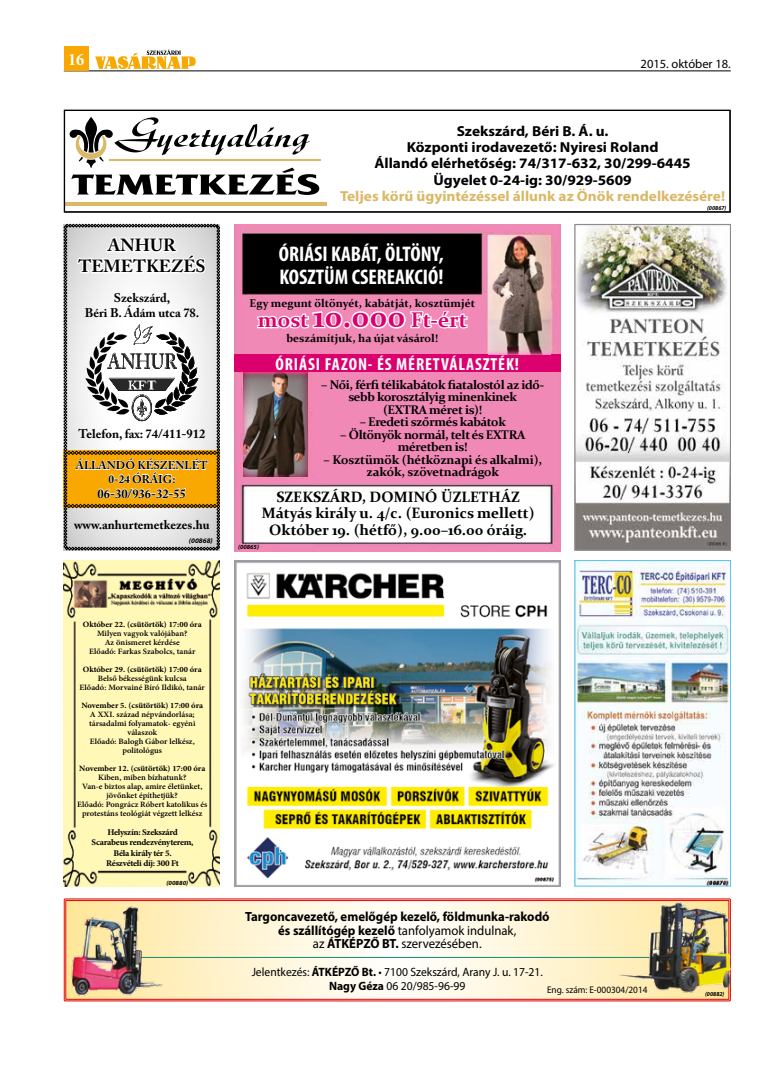
<style>
.page{position:relative;width:784px;height:1074px;background:#fff}
.page>*{position:absolute;margin:0;border:0;box-sizing:border-box;transform-origin:0 0}
.t1{font:700 condensed 21.25px/22.5px "Myriad Pro";color:#fff}
.t2{font:700 21.25px "Constantia";color:#db006e}
.t3{font:700 condensed 17.5px "Myriad Pro";letter-spacing:.05em;color:#fff}
.t4{font:700 17.5px/21px "Adobe Caslon Pro";color:#000;text-align:center}
.t5{font:700 condensed 17.5px "Minion Pro";color:#fff}
.t6{font:700 15px/16.2px "Constantia";color:#000;text-align:center}
.t7{font:700 14.5px/16.4px "Myriad Pro";color:#000;text-align:center;scale:1.05 1}
.t8{font:700 14.5px "Myriad Pro";color:#dab866;scale:1.05 1}
.t9{font:700 13.25px/13.2px "Myriad Pro";color:#000;text-align:center;scale:.96 1}
.t10{font:700 12.5px/12.5px "Constantia";letter-spacing:-.03em;color:#000;text-align:center}
.t11{font:700 12.5px/15px "Adobe Caslon Pro";color:#000;text-align:center}
.t12{font:700 12.5px/12.5px "Constantia";letter-spacing:-.01em;color:#000;text-align:center}
.t13{font:12.5px "Myriad Pro";color:#000}
.t14{font:12.12px/14.5px "Myriad Pro";color:#000;text-align:center;scale:.96 1}
.t15{font:700 11.25px "Constantia";color:#000}
.t16{font:700 11.25px/13.5px "Adobe Caslon Pro";color:#000;text-align:center}
.t17{font:9.62px "Myriad Pro";color:#000;scale:.96 1}
.t18{font:700 8.75px/10.5px "Minion Pro";letter-spacing:-.03em;color:#000;text-align:center;scale:1.05 1}
.t19{font:600 8.12px/9px "Minion Pro";color:#000;text-align:center;scale:1.05 1}
.t20{font:700 8.12px "Minion Pro";letter-spacing:-.005em;color:#000;scale:1.05 1}
.t21{font:italic 700 7px "Myriad Pro";color:#000}
.t22{font:italic 700 6.25px "Myriad Pro";color:#000;scale:1.05 1}
.t23{font:italic 700 6.25px "Myriad Pro";color:#000}
.t24{font:italic 700 6px "Myriad Pro";color:#000;scale:.96 1}
.s1{font-size:31.25px}
.s2{font-weight:400}
.s3{font-weight:700}
</style>
<div class="page">
<hr style="left:64px;top:71px;width:666px;height:1px;background:#000">
<div style="left:64px;top:46px;width:25px;height:25px;background:#f8a800"></div>
<svg style="left:95px;top:50px;width:100px;height:19px"></svg>
<hr style="left:109px;top:159px;width:212px;height:2px;background:#dab866">
<svg style="left:69px;top:117px;width:250px;height:78px"></svg>
<hr style="left:64px;top:202px;width:262px;height:3px;background:#dab866">
<div style="left:64px;top:110px;width:666px;height:102px;border:1px solid #000"></div>
<svg style="left:67px;top:902px;width:659px;height:95px"></svg>
<div style="left:64px;top:898px;width:666px;height:103px;border:1px solid #e30613"></div>
<div style="left:65px;top:900px;width:663px;height:99px;border:1px solid #e30613"></div>
<hr style="left:139px;top:957px;width:515px;height:1px;background:#008165">
<img style="left:70px;top:901px;width:96px;height:97px">
<img style="left:613px;top:900px;width:117px;height:94px">
<svg style="left:64px;top:224px;width:156px;height:326px"></svg>
<img style="left:576px;top:226px;width:152px;height:322px">
<div style="left:574px;top:224px;width:156px;height:326px;border:1px solid #878787"></div>
<img style="left:576px;top:562px;width:152px;height:322px">
<div style="left:574px;top:560px;width:156px;height:326px;border:1px solid #5bc5f2"></div>
<img style="left:64px;top:560px;width:156px;height:326px">
<img style="left:234px;top:560px;width:326px;height:326px">
<img style="left:234px;top:225px;width:326px;height:326px">
<svg style="left:255px;top:301px;width:214px;height:37px"></svg>
<div style="left:234px;top:354px;width:326px;height:18px;background:#db006e"></div>
<img style="left:485px;top:234px;width:66px;height:121px">
<img style="left:241px;top:372px;width:66px;height:106px">
<h2 class="t5" style="left:68px;top:47px;width:18px">16</h2>
<h3 class="t13" style="left:640px;top:56px;width:92px">2015. október 18.</h3>
<h2 class="t4" style="left:78px;top:235px;width:128px">ANHUR<br>TEMETKEZÉS</h2>
<h3 class="t11" style="left:85px;top:290px;width:116px">Szekszárd,<br>Béri B. Ádám utca 78.</h3>
<h3 class="t11" style="left:78px;top:427px;width:128px">Telefon, fax: 74/411-912</h3>
<h3 class="t16" style="left:76px;top:458px;width:133px">ÁLLANDÓ KÉSZENLÉT<br>0-24 ÓRÁIG:</h3>
<h3 class="t11" style="left:98px;top:486px;width:90px">06-30/936-32-55</h3>
<h3 class="t11" style="left:74px;top:517px;width:137px">www.anhurtemetkezes.hu</h3>
<p class="t21" style="left:189px;top:536px;width:25px">(00868)</p>
<h3 class="t7" style="left:374px;top:122px;width:302px">Szekszárd, Béri B. Á. u.<br>Központi irodavezető: Nyiresi Roland<br>Állandó elérhetőség: 74/317-632, 30/299-6445<br>Ügyelet 0-24-ig: 30/929-5609</h3>
<h3 class="t8" style="left:340px;top:187px;width:368px">Teljes körű ügyintézéssel állunk az Önök rendelkezésére!</h3>
<p class="t24" style="left:706px;top:204px;width:22px">(00867)</p>
<h1 class="t1" style="left:279px;top:242px;width:166px">ÓRIÁSI KABÁT, ÖLTÖNY,<br>KOSZTÜM CSEREAKCIÓ!</h1>
<h3 class="t15" style="left:249px;top:295px;width:227px">Egy megunt öltönyét, kabátját, kosztümjét</h3>
<h1 class="t2" style="left:257px;top:305px;width:210px">most <span class="s1">10.000</span> Ft-ért</h1>
<h3 class="t15" style="left:286px;top:330px;width:153px">beszámítjuk, ha újat vásárol!</h3>
<h2 class="t3" style="left:275px;top:353px;width:245px">ÓRIÁSI FAZON- ÉS MÉRETVÁLASZTÉK!</h2>
<h3 class="t10" style="left:321px;top:378px;width:224px">– Női, férfi télikabátok fiatalostól az idő&shy;sebb korosztályig minenkinek<br>(EXTRA méret is)!</h3>
<h3 class="t10" style="left:359px;top:415px;width:148px">– Eredeti szőrmés kabátok</h3>
<h3 class="t10" style="left:340px;top:428px;width:186px">– Öltönyök normál, telt és EXTRA méretben is!</h3>
<h3 class="t12" style="left:323px;top:453px;width:220px">– Kosztümök (hétköznapi és alkalmi), zakók, szövetnadrágok</h3>
<h3 class="t6" style="left:262px;top:488px;width:274px">SZEKSZÁRD, DOMINÓ ÜZLETHÁZ<br>Mátyás király u. 4/c. (Euronics mellett)<br>Október 19. (hétfő), 9.00–16.00 óráig.</h3>
<p class="t23" style="left:238px;top:542px;width:22px">(00865)</p>
<p class="t20" style="left:83px;top:619px;width:114px">Október 22. (csütörtök) 17:00 óra</p>
<p class="t19" style="left:89px;top:629px;width:102px">Milyen vagyok valójában?<br>Az önismeret kérdése<br>Előadó: Farkas Szabolcs, tanár</p>
<p class="t20" style="left:83px;top:664px;width:114px">Október 29. (csütörtök) 17:00 óra</p>
<p class="t19" style="left:80px;top:674px;width:121px">Belső békességünk kulcsa<br>Előadó: Morvainé Bíró Ildikó, tanár</p>
<p class="t20" style="left:81px;top:700px;width:117px">November 5. (csütörtök) 17:00 óra</p>
<p class="t19" style="left:89px;top:710px;width:103px">A XXI. század népvándorlása; társadalmi folyamatok- egyéni válaszok<br>Előadó: Balogh Gábor lelkész, politológus</p>
<p class="t20" style="left:79px;top:763px;width:121px">November 12. (csütörtök) 17:00 óra</p>
<p class="t19" style="left:77px;top:773px;width:125px">Kiben, miben bízhatunk?<br>Van-e biztos alap, amire életünket, jövőnket építhetjük?<br>Előadó: Pongrácz Róbert katolikus és protestáns teológiát végzett lelkész</p>
<p class="t18" style="left:92px;top:826px;width:99px">Helyszín: Szekszárd<br>Scarabeus rendezvényterem,<br>Béla király tér 5.<br>Részvételi díj: 300 Ft</p>
<p class="t22" style="left:166px;top:878px;width:22px">(00880)</p>
<h3 class="t9" style="left:245px;top:909px;width:318px">Targoncavezető, emelőgép kezelő, földmunka-rakodó és szállítógép kezelő <span class="s2">tanfolyamok indulnak,<br>az</span> ÁTKÉPZŐ BT. <span class="s2">szervezésében.</span></h3>
<h3 class="t14" style="left:251px;top:964px;width:305px">Jelentkezés: <span class="s3">ÁTKÉPZŐ Bt.</span> • 7100 Szekszárd, Arany J. u. 17-21.<br><span class="s3">Nagy Géza</span> 06 20/985-96-99</h3>
<p class="t17" style="left:546px;top:984px;width:106px">Eng. szám: E-000304/2014</p>
<p class="t24" style="left:704px;top:989px;width:22px">(00882)</p>
</div>
